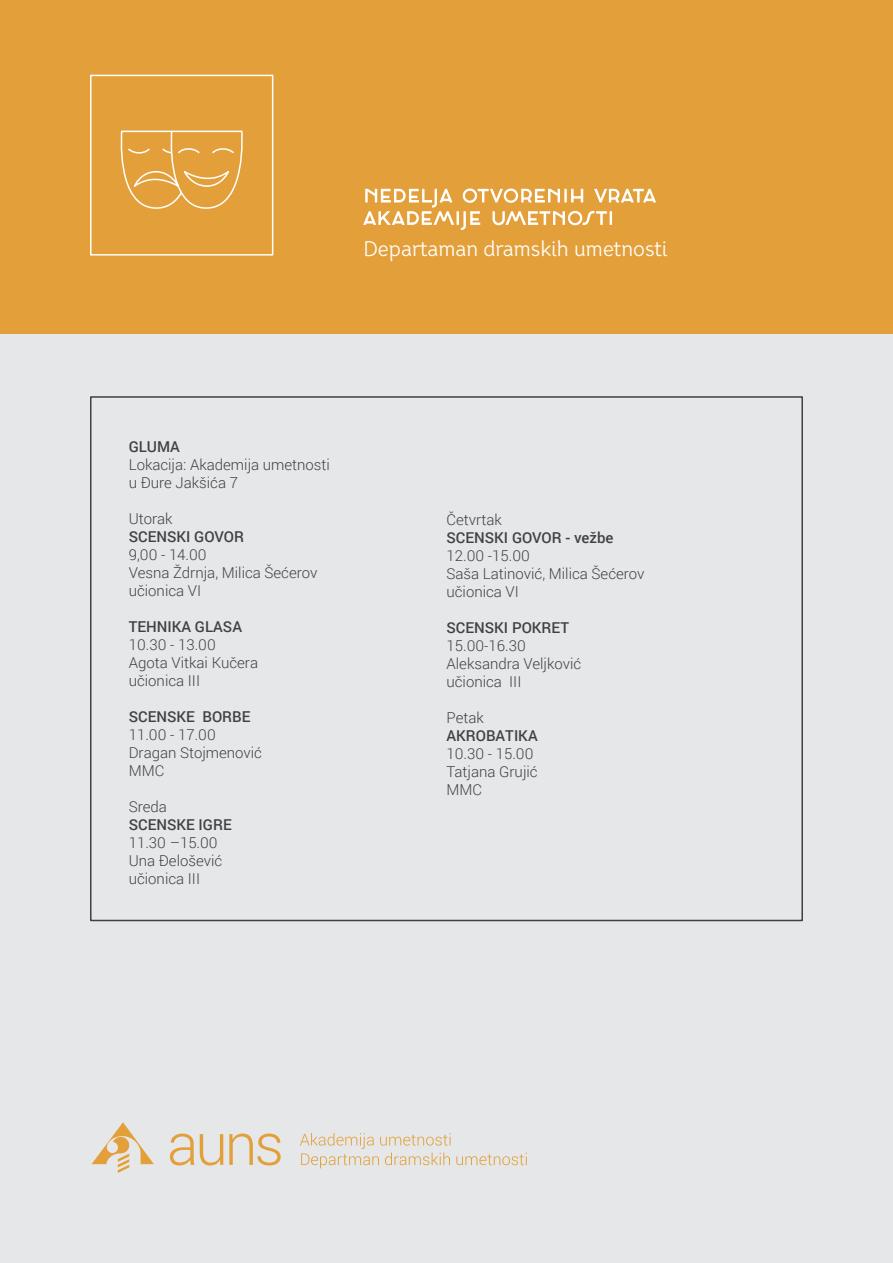
<style>
.page{position:relative;width:893px;height:1263px;background:#fff}
.page>*{position:absolute;margin:0;border:0;box-sizing:border-box;transform-origin:0 0}
.t1{font:21px "Nioki BG";color:#fff}
.t2{font:300 15px/18px "Roboto";color:#414042}
.t3{font:500 15px "Roboto";color:#414042}
</style>
<div class="page">
<div style="left:0;top:332px;width:893px;height:931px;background:#e6e7e8"></div>
<svg style="left:92px;top:1122px;width:62px;height:51px"></svg>
<svg style="left:170px;top:1133px;width:24px;height:32px"></svg>
<svg style="left:200px;top:1134px;width:23px;height:31px"></svg>
<svg style="left:229px;top:1133px;width:52px;height:32px"></svg>
<svg style="left:300px;top:1133px;width:227px;height:35px"></svg>
<div style="left:0;top:0;width:893px;height:333px;background:#e3a03a"></div>
<svg style="left:363px;top:188px;width:293px;height:42px"></svg>
<svg style="left:90px;top:74px;width:184px;height:182px"></svg>
<h1 class="t1" style="left:363px;top:236px;width:306px">Departaman dramskih umetnosti</h1>
<p class="t3" style="left:129px;top:436px;width:53px">GLUMA</p>
<p class="t2" style="left:129px;top:455px;width:203px">Lokacija: Akademija umetnosti u Đure Jakšića 7</p>
<p class="t2" style="left:129px;top:509px;width:45px">Utorak</p>
<p class="t3" style="left:129px;top:526px;width:117px">SCENSKI GOVOR</p>
<p class="t2" style="left:129px;top:545px;width:190px">9,00 - 14.00<br>Vesna Ždrnja, Milica Šećerov učionica VI</p>
<p class="t3" style="left:129px;top:616px;width:115px">TEHNIKA GLASA</p>
<p class="t2" style="left:129px;top:635px;width:131px">10.30 - 13.00<br>Agota Vitkai Kučera učionica III</p>
<p class="t3" style="left:129px;top:706px;width:123px">SCENSKE BORBE</p>
<p class="t2" style="left:129px;top:725px;width:135px">11.00 - 17.00<br>Dragan Stojmenović<br>MMC</p>
<p class="t2" style="left:129px;top:797px;width:40px">Sreda</p>
<p class="t3" style="left:129px;top:814px;width:104px">SCENSKE IGRE</p>
<p class="t2" style="left:129px;top:833px;width:95px">11.30 –15.00<br>Una Đelošević učionica III</p>
<p class="t2" style="left:446px;top:510px;width:57px">Četvrtak</p>
<p class="t3" style="left:446px;top:527px;width:169px">SCENSKI GOVOR - vežbe</p>
<p class="t2" style="left:446px;top:546px;width:199px">12.00 -15.00<br>Saša Latinović, Milica Šećerov učionica VI</p>
<p class="t3" style="left:446px;top:617px;width:124px">SCENSKI POKRET</p>
<p class="t2" style="left:446px;top:636px;width:136px">15.00-16.30<br>Aleksandra Veljković učionica III</p>
<p class="t2" style="left:446px;top:708px;width:39px">Petak</p>
<p class="t3" style="left:446px;top:725px;width:93px">AKROBATIKA</p>
<p class="t2" style="left:446px;top:744px;width:93px">10.30 - 15.00<br>Tatjana Grujić<br>MMC</p>
</div>
